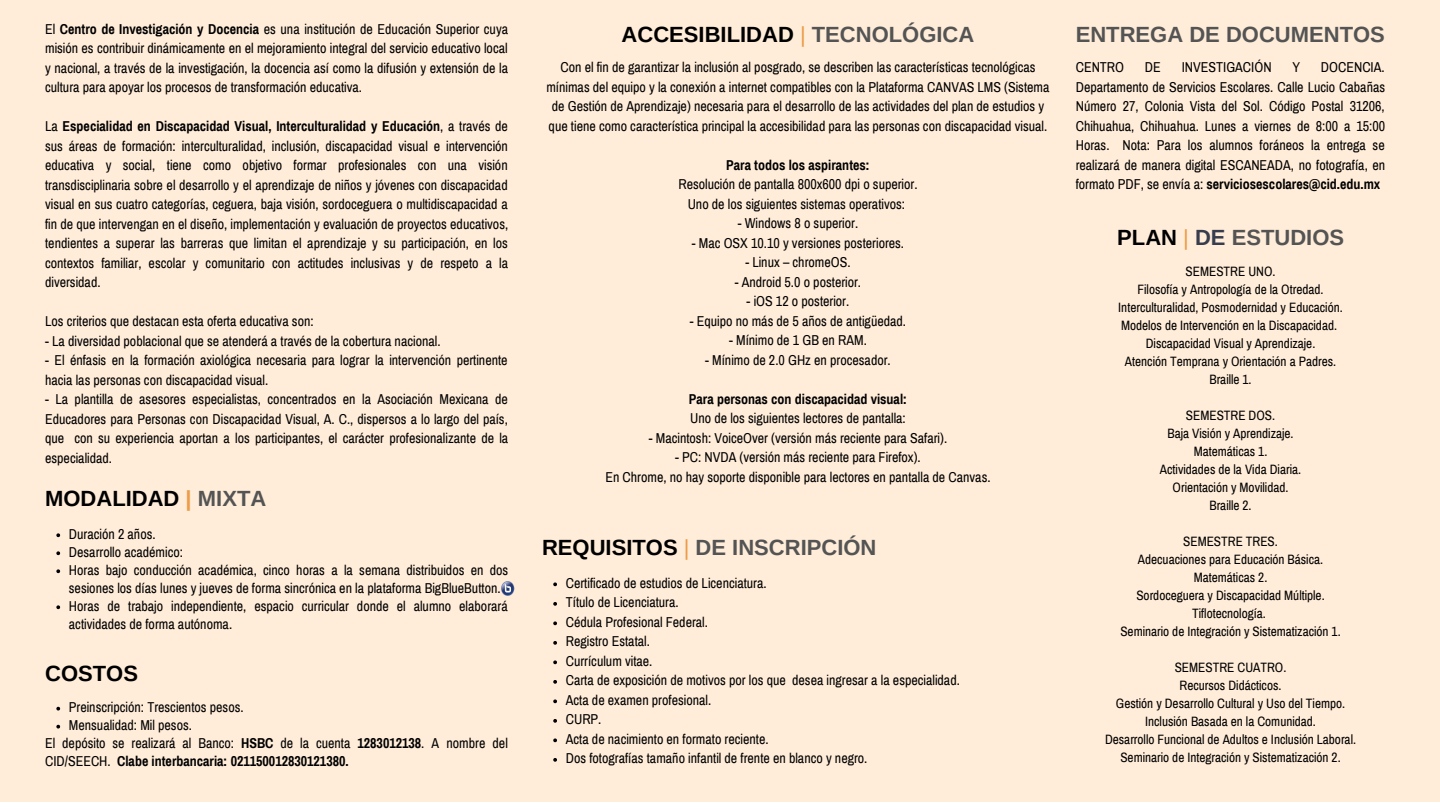
<style>
.page{position:relative;width:1440px;height:810px;background:#fff}
.page>*{position:absolute;margin:0;border:0;box-sizing:border-box;transform-origin:0 0}
.t1{font:700 22px "Arimo";color:#545454}
.t2{font:700 22px "Arimo";color:#000}
.t3{font:14px/19.5px "Archivo Narrow";color:#000;text-align:justify}
.t4{font:700 14px "Archivo Narrow";color:#000}
.t5{font:13.3px/18px "Archivo Narrow";color:#000;text-align:center}
.s1{font-weight:700}
.s2{color:#ed9c48}
.s3{color:#545454}
.s4{font-weight:400}
.s5{font-weight:400;color:#ed9c48}
.s6{color:#000}
.s7{color:#373d4d}
</style>
<div class="page">
<div style="left:0;top:0;width:1440px;height:802px;background:#ffedd9"></div>
<svg style="left:56px;top:533px;width:4px;height:4px"></svg>
<svg style="left:56px;top:551px;width:4px;height:4px"></svg>
<svg style="left:56px;top:569px;width:4px;height:4px"></svg>
<svg style="left:56px;top:605px;width:4px;height:4px"></svg>
<svg style="left:56px;top:707px;width:4px;height:4px"></svg>
<svg style="left:56px;top:725px;width:4px;height:4px"></svg>
<svg style="left:553px;top:582px;width:4px;height:4px"></svg>
<svg style="left:553px;top:602px;width:4px;height:4px"></svg>
<svg style="left:553px;top:621px;width:4px;height:4px"></svg>
<svg style="left:553px;top:641px;width:4px;height:4px"></svg>
<svg style="left:553px;top:660px;width:4px;height:4px"></svg>
<svg style="left:553px;top:680px;width:4px;height:4px"></svg>
<svg style="left:553px;top:699px;width:4px;height:4px"></svg>
<svg style="left:553px;top:719px;width:4px;height:4px"></svg>
<svg style="left:553px;top:738px;width:4px;height:4px"></svg>
<svg style="left:553px;top:758px;width:4px;height:4px"></svg>
<svg style="left:502px;top:582px;width:13px;height:13px"></svg>
<p class="t3" style="left:45px;top:19px;width:465px">El <span class="s1">Centro de Investigación y Docencia</span> es una institución de Educación Superior cuya misión es contribuir dinámicamente en el mejoramiento integral del servicio educativo local y nacional, a través de la investigación, la docencia así como la difusión y extensión de la cultura para apoyar los procesos de transformación educativa.</p>
<p class="t3" style="left:45px;top:117px;width:465px">La <span class="s1">Especialidad en Discapacidad Visual, Interculturalidad y Educación</span>, a través de sus áreas de formación: interculturalidad, inclusión, discapacidad visual e intervención educativa y social, tiene como objetivo formar profesionales con una visión transdisciplinaria sobre el desarrollo y el aprendizaje de niños y jóvenes con discapacidad visual en sus cuatro categorías, ceguera, baja visión, sordoceguera o multidiscapacidad a fin de que intervengan en el diseño, implementación y evaluación de proyectos educativos, tendientes a superar las barreras que limitan el aprendizaje y su participación, en los contextos familiar, escolar y comunitario con actitudes inclusivas y de respeto a la diversidad.</p>
<p class="t3" style="left:45px;top:312px;width:270px">Los criterios que destacan esta oferta educativa son:</p>
<p class="t3" style="left:45px;top:331px;width:397px">- La diversidad poblacional que se atenderá a través de la cobertura nacional.</p>
<p class="t3" style="left:45px;top:351px;width:464px">- El énfasis en la formación axiológica necesaria para lograr la intervención pertinente hacia las personas con discapacidad visual.</p>
<p class="t3" style="left:45px;top:390px;width:465px">- La plantilla de asesores especialistas, concentrados en la Asociación Mexicana de Educadores para Personas con Discapacidad Visual, A. C., dispersos a lo largo del país, que con su experiencia aportan a los participantes, el carácter profesionalizante de la especialidad.</p>
<h1 class="t2" style="left:45px;top:486px;width:223px">MODALIDAD <span class="s2">|</span> <span class="s3">MIXTA</span></h1>
<p class="t3" style="left:69px;top:525px;width:441px;line-height:18px;text-align:left">Duración 2 años.<br>Desarrollo académico:<br>Horas bajo conducción académica, cinco horas a la semana distribuidos en dos sesiones los días lunes y jueves de forma sincrónica en la plataforma BigBlueButton.<br>Horas de trabajo independiente, espacio curricular donde el alumno elaborará actividades de forma autónoma.</p>
<h1 class="t2" style="left:45px;top:661px;width:94px">COSTOS</h1>
<p class="t3" style="left:69px;top:698px;width:176px">Preinscripción: Trescientos pesos.</p>
<p class="t3" style="left:69px;top:716px;width:125px">Mensualidad: Mil pesos.</p>
<p class="t3" style="left:45px;top:734px;width:464px">El depósito se realizará al Banco: <span class="s1">HSBC</span> de la cuenta <span class="s1">1283012138</span>. A nombre del</p>
<p class="t4" style="left:45px;top:754px;width:305px"><span class="s4">CID/SEECH.</span> Clabe interbancaria: 021150012830121380.</p>
<h1 class="t2" style="left:622px;top:22px;width:354px">ACCESIBILIDAD <span class="s5">|</span> <span class="s3">TECNOLÓGICA</span></h1>
<p class="t3" style="left:546px;top:58px;width:505px;text-align:center">Con el fin de garantizar la inclusión al posgrado, se describen las características tecnológicas mínimas del equipo y la conexión a internet compatibles con la Plataforma CANVAS LMS (Sistema de Gestión de Aprendizaje) necesaria para el desarrollo de las actividades del plan de estudios y que tiene como característica principal la accesibilidad para las personas con discapacidad visual.</p>
<p class="t4" style="left:726px;top:157px;width:145px">Para todos los aspirantes:</p>
<p class="t3" style="left:678px;top:175px;width:241px;text-align:center">Resolución de pantalla 800x600 dpi o superior.<br>Uno de los siguientes sistemas operativos:</p>
<p class="t3" style="left:738px;top:214px;width:122px">- Windows 8 o superior.</p>
<p class="t3" style="left:692px;top:233px;width:214px">- Mac OSX 10.10 y versiones posteriores.</p>
<p class="t3" style="left:745px;top:253px;width:107px">- Linux – chromeOS.</p>
<p class="t3" style="left:735px;top:272px;width:128px">- Android 5.0 o posterior.</p>
<p class="t3" style="left:747px;top:292px;width:104px">- iOS 12 o posterior.</p>
<p class="t3" style="left:690px;top:311px;width:218px">- Equipo no más de 5 años de antigüedad.</p>
<p class="t3" style="left:729px;top:331px;width:139px">- Mínimo de 1 GB en RAM.</p>
<p class="t3" style="left:705px;top:350px;width:187px">- Mínimo de 2.0 GHz en procesador.</p>
<p class="t4" style="left:689px;top:391px;width:220px">Para personas con discapacidad visual:</p>
<p class="t3" style="left:690px;top:409px;width:217px">Uno de los siguientes lectores de pantalla:</p>
<p class="t3" style="left:649px;top:428px;width:300px">- Macintosh: VoiceOver (versión más reciente para Safari).</p>
<p class="t3" style="left:605px;top:448px;width:387px;text-align:center">- PC: NVDA (versión más reciente para Firefox).<br>En Chrome, no hay soporte disponible para lectores en pantalla de Canvas.</p>
<h1 class="t1" style="left:542px;top:535px;width:336px"><span class="s6">REQUISITOS</span> <span class="s5">|</span> DE INSCRIPCIÓN</h1>
<p class="t3" style="left:566px;top:573px;width:396px;text-align:left">Certificado de estudios de Licenciatura.<br>Título de Licenciatura.<br>Cédula Profesional Federal.<br>Registro Estatal.<br>Currículum vitae.<br>Carta de exposición de motivos por los que desea ingresar a la especialidad.<br>Acta de examen profesional.<br>CURP.<br>Acta de nacimiento en formato reciente.<br>Dos fotografías tamaño infantil de frente en blanco y negro.</p>
<h1 class="t1" style="left:1076px;top:22px;width:311px">ENTREGA DE DOCUMENTOS</h1>
<p class="t3" style="left:1076px;top:58px;width:50px">CENTRO</p>
<p class="t3" style="left:1145px;top:58px;width:17px">DE</p>
<p class="t3" style="left:1182px;top:58px;width:91px">INVESTIGACIÓN</p>
<p class="t3" style="left:1292px;top:58px;width:9px">Y</p>
<p class="t3" style="left:1076px;top:58px;width:311px;text-indent:245px">DOCENCIA.<br>Departamento de Servicios Escolares. Calle Lucio Cabañas Número 27, Colonia Vista del Sol. Código Postal 31206, Chihuahua, Chihuahua. Lunes a viernes de 8:00 a 15:00<br>Horas. Nota: Para los alumnos foráneos la entrega se realizará de manera digital ESCANEADA, no fotografía, en formato PDF, se envía a: <span class="s1">serviciosescolares@cid.edu.mx</span></p>
<h1 class="t1" style="left:1117px;top:225px;width:228px"><span class="s6">PLAN</span> <span class="s5">|</span> <span class="s7">DE</span> ESTUDIOS</h1>
<p class="t5" style="left:1118px;top:263px;width:226px">SEMESTRE UNO.<br>Filosofía y Antropología de la Otredad.<br>Interculturalidad, Posmodernidad y Educación.<br>Modelos de Intervención en la Discapacidad.<br>Discapacidad Visual y Aprendizaje.<br>Atención Temprana y Orientación a Padres.<br>Braille 1.</p>
<p class="t5" style="left:1160px;top:407px;width:143px">SEMESTRE DOS.<br>Baja Visión y Aprendizaje.<br>Matemáticas 1.<br>Actividades de la Vida Diaria.<br>Orientación y Movilidad.<br>Braille 2.</p>
<p class="t5" style="left:1120px;top:533px;width:222px">SEMESTRE TRES.<br>Adecuaciones para Educación Básica.<br>Matemáticas 2.<br>Sordoceguera y Discapacidad Múltiple.<br>Tiflotecnología.<br>Seminario de Integración y Sistematización 1.</p>
<p class="t5" style="left:1105px;top:659px;width:253px">SEMESTRE CUATRO.<br>Recursos Didácticos.<br>Gestión y Desarrollo Cultural y Uso del Tiempo.<br>Inclusión Basada en la Comunidad.<br>Desarrollo Funcional de Adultos e Inclusión Laboral.<br>Seminario de Integración y Sistematización 2.</p>
</div>
